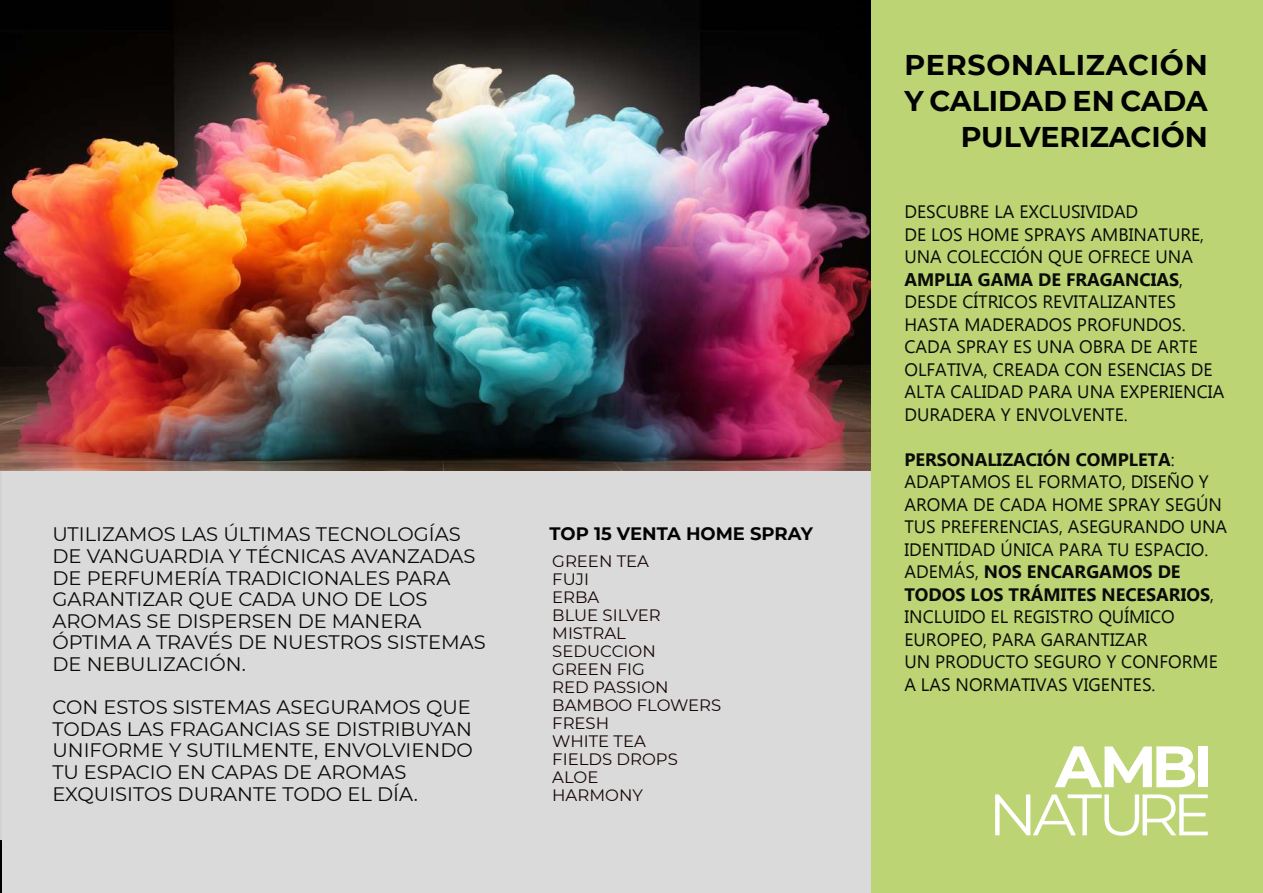
<style>
.page{position:relative;width:1263px;height:893px;background:#fff}
.page>*{position:absolute;margin:0;border:0;box-sizing:border-box;transform-origin:0 0}
.t1{font:700 28.5px/36px "Montserrat";color:#020203;text-align:right}
.t2{font:19.5px/21.6px "Montserrat";color:#0a0b08}
.t3{font:18px/22.5px "Ebrima";color:#0a0b08}
.t4{font:700 18px "Montserrat";color:#020203}
.t5{font:16.5px/18px "Montserrat";color:#190606}
.s1{font-weight:700}
</style>
<div class="page">
<div style="left:870px;top:0;width:393px;height:893px;background:#bcd474"></div>
<div style="left:2px;top:467px;width:868px;height:426px;background:#dadada"></div>
<img style="left:0;top:0;width:870px;height:470px">
<div style="left:1198px;top:746px;width:10px;height:41px;background:#fff"></div>
<svg style="left:995px;top:794px;width:213px;height:42px"></svg>
<svg style="left:1055px;top:746px;width:140px;height:41px"></svg>
<p class="t2" style="left:52px;top:523px;width:435px">UTILIZAMOS LAS ÚLTIMAS TECNOLOGÍAS<br>DE VANGUARDIA Y TÉCNICAS AVANZADAS<br>DE PERFUMERÍA TRADICIONALES PARA<br>GARANTIZAR QUE CADA UNO DE LOS<br>AROMAS SE DISPERSEN DE MANERA<br>ÓPTIMA A TRAVÉS DE NUESTROS SISTEMAS<br>DE NEBULIZACIÓN.</p>
<p class="t2" style="left:52px;top:696px;width:422px">CON ESTOS SISTEMAS ASEGURAMOS QUE TODAS LAS FRAGANCIAS SE DISTRIBUYAN UNIFORME Y SUTILMENTE, ENVOLVIENDO TU ESPACIO EN CAPAS DE AROMAS EXQUISITOS DURANTE TODO EL DÍA.</p>
<p class="t4" style="left:550px;top:521px;width:265px">TOP 15 VENTA HOME SPRAY</p>
<p class="t5" style="left:552px;top:552px;width:171px">GREEN TEA<br>FUJI<br>ERBA<br>BLUE SILVER<br>MISTRAL<br>SEDUCCION<br>GREEN FIG<br>RED PASSION<br>BAMBOO FLOWERS<br>FRESH<br>WHITE TEA<br>FIELDS DROPS<br>ALOE<br>HARMONY</p>
<h1 class="t1" style="left:904px;top:45px;width:305px">PERSONALIZACIÓN<br>Y CALIDAD EN CADA<br>PULVERIZACIÓN</h1>
<p class="t3" style="left:904px;top:200px;width:321px">DESCUBRE LA EXCLUSIVIDAD<br>DE LOS HOME SPRAYS AMBINATURE,<br>UNA COLECCIÓN QUE OFRECE UNA<br><span class="s1">AMPLIA GAMA DE FRAGANCIAS</span>,<br>DESDE CÍTRICOS REVITALIZANTES<br>HASTA MADERADOS PROFUNDOS.<br>CADA SPRAY ES UNA OBRA DE ARTE<br>OLFATIVA, CREADA CON ESENCIAS DE<br>ALTA CALIDAD PARA UNA EXPERIENCIA<br>DURADERA Y ENVOLVENTE.</p>
<p class="t3" style="left:904px;top:448px;width:324px"><span class="s1">PERSONALIZACIÓN COMPLETA</span>:<br>ADAPTAMOS EL FORMATO, DISEÑO Y<br>AROMA DE CADA HOME SPRAY SEGÚN<br>TUS PREFERENCIAS, ASEGURANDO UNA<br>IDENTIDAD ÚNICA PARA TU ESPACIO.<br>ADEMÁS, <span class="s1">NOS ENCARGAMOS DE<br>TODOS LOS TRÁMITES NECESARIOS</span>,<br>INCLUIDO EL REGISTRO QUÍMICO<br>EUROPEO, PARA GARANTIZAR<br>UN PRODUCTO SEGURO Y CONFORME<br>A LAS NORMATIVAS VIGENTES.</p>
</div>
